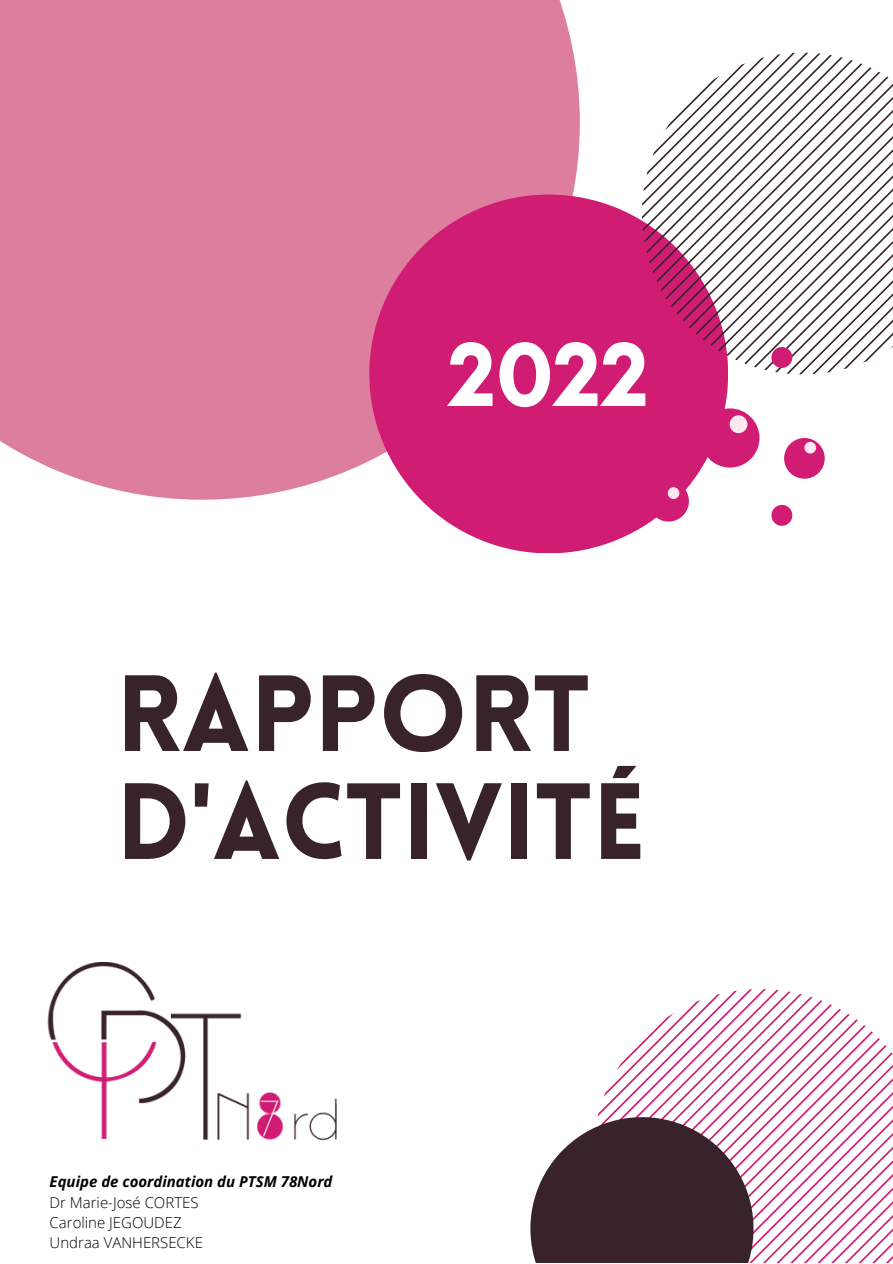
<style>
.page{position:relative;width:893px;height:1264px;background:#fff}
.page>*{position:absolute;margin:0;border:0;box-sizing:border-box;transform-origin:0 0}
.t1{font:900 105.75px "Lovelo";color:#372329}
.t2{font:700 92.55px "Glacial Indifference";color:#fff}
.t3{font:300 15px "Open Sans";color:#000}
.t4{font:italic 700 15px "Open Sans";color:#000}
</style>
<div class="page">
<div style="left:0;top:0;width:579px;height:499px;background:#de7e9f"></div>
<svg style="left:369px;top:194px;width:359px;height:359px;fill:#d11c74"></svg>
<svg style="left:642px;top:53px;width:250px;height:321px"></svg>
<svg style="left:597px;top:989px;width:295px;height:273px"></svg>
<svg style="left:530px;top:1117px;width:223px;height:145px;background:#58454b"></svg>
<img style="left:47px;top:962px;width:290px;height:179px">
<div style="left:700px;top:408px;width:59px;height:59px;background:#d11c74;border-radius:50%"></div>
<div style="left:648px;top:481px;width:41px;height:40px;background:#d11c74;border-radius:50%"></div>
<div style="left:784px;top:438px;width:40px;height:41px;background:#d11c74;border-radius:50%"></div>
<div style="left:659px;top:383px;width:30px;height:30px;background:#d11c74;border-radius:50%"></div>
<div style="left:771px;top:347px;width:21px;height:21px;background:#d11c74;border-radius:50%"></div>
<div style="left:771px;top:505px;width:21px;height:21px;background:#d11c74;border-radius:50%"></div>
<div style="left:729px;top:415px;width:18px;height:18px;background:#ffe8f0;border-radius:50%"></div>
<div style="left:667px;top:487px;width:12px;height:12px;background:#ffe8f0;border-radius:50%"></div>
<div style="left:804px;top:442px;width:12px;height:11px;background:#ffe8f0;border-radius:50%"></div>
<p class="t2" style="left:448px;top:318px;width:202px">2022</p>
<p class="t1" style="left:116px;top:671px;width:475px">RAPPORT</p>
<p class="t1" style="left:116px;top:779px;width:531px">D'ACTIVITÉ</p>
<p class="t4" style="left:50px;top:1171px;width:284px">Equipe de coordination du PTSM 78Nord</p>
<p class="t3" style="left:50px;top:1191px;width:150px">Dr Marie-José CORTES</p>
<p class="t3" style="left:50px;top:1211px;width:134px">Caroline JEGOUDEZ</p>
<p class="t3" style="left:50px;top:1231px;width:155px">Undraa VANHERSECKE</p>
</div>
